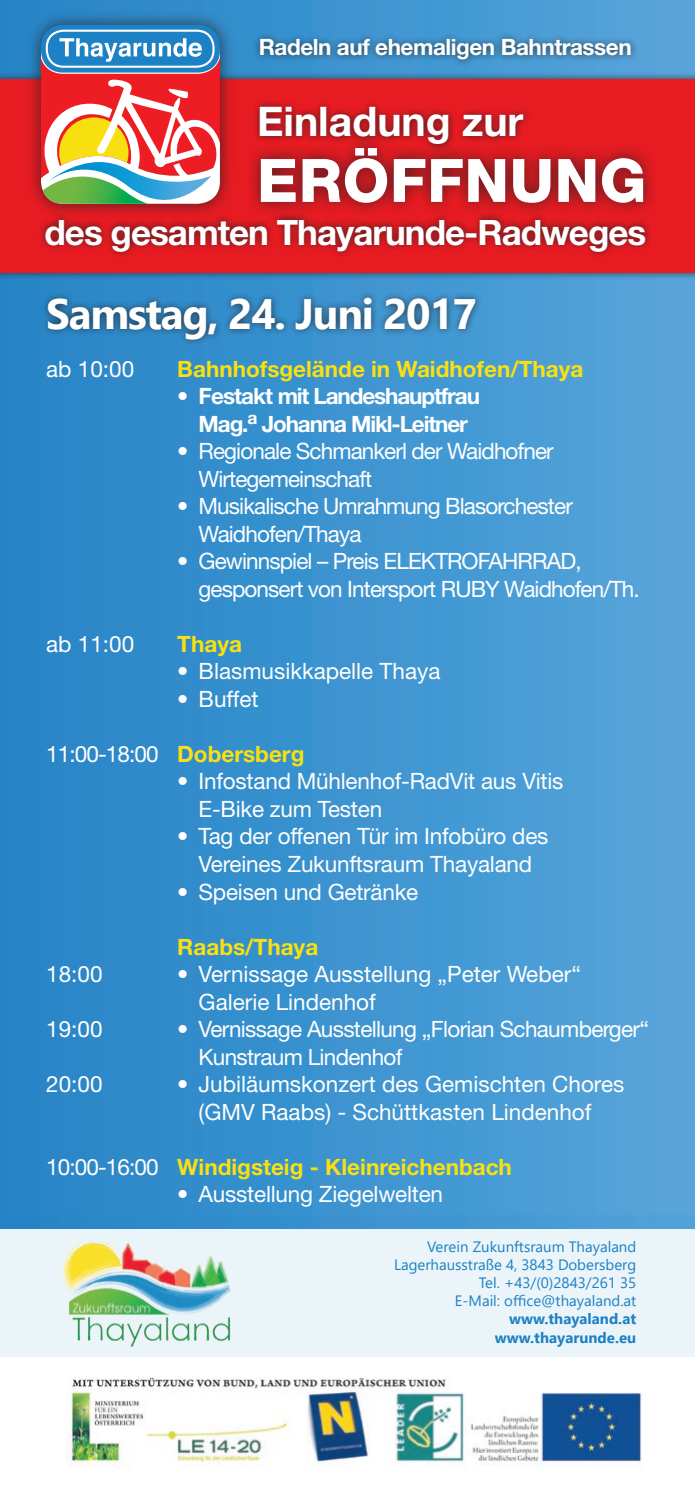
<style>
.page{position:relative;width:695px;height:1489px;background:#fff}
.page>*{position:absolute;margin:0;border:0;box-sizing:border-box;transform-origin:0 0}
.t1{font:800 60px "Helvetica Neue LT Std";letter-spacing:.01em;color:#fff}
.t2{font:700 42.5px "Segoe UI";letter-spacing:-.03em;color:#fff}
.t3{font:700 40.75px "Helvetica Neue LT Std";color:#fff}
.t4{font:700 35px "Helvetica Neue LT Std";letter-spacing:-.03em;color:#fff}
.t5{font:22.5px/27.5px "Helvetica Neue LT Std";letter-spacing:-.01em;color:#fff}
.t6{font:22.5px/27.5px "Helvetica Neue LT Std";letter-spacing:-.04em;color:#fff}
.t7{font:700 22.5px "Helvetica Neue LT Std";color:#f9e010}
.t8{font:22.5px/27.5px "Helvetica Neue LT Std";letter-spacing:-.03em;color:#fff}
.t9{font:700 22.5px/27.5px "Helvetica Neue LT Std";letter-spacing:-.05em;color:#fff;text-align:center}
.t10{font:700 22.5px "Helvetica Neue LT Std";letter-spacing:-.02em;color:#fff}
.t11{font:15px/18px "Segoe UI";color:#1b81c4;text-align:right}
.t12{font:700 15px/18.2px "Segoe UI";color:#1b81c4;text-align:right}
</style>
<div class="page">
<div style="left:0;top:0;width:694px;height:1228px;background:linear-gradient(to right,#2483c6,#57a5db)"></div>
<div style="left:0;top:72px;width:694px;height:208px;background:#231f20;opacity:.75"></div>
<div style="left:0;top:80px;width:694px;height:193px;background:#e71b22"></div>
<div style="left:245px;top:133px;width:413px;height:85px;background:#231f20;opacity:.75"></div>
<div style="left:41px;top:290px;width:441px;height:56px;background:#231f20;opacity:.75"></div>
<div style="left:252px;top:100px;width:278px;height:52px;background:#231f20;opacity:.75"></div>
<div style="left:25px;top:9px;width:210px;height:210px;background:#231f20;opacity:.75"></div>
<svg style="left:41px;top:25px;width:179px;height:48px"></svg>
<svg style="left:39px;top:30px;width:181px;height:181px"></svg>
<div style="left:253px;top:32px;width:384px;height:35px;background:#231f20;opacity:.75"></div>
<div style="left:38px;top:211px;width:615px;height:48px;background:#231f20;opacity:.75"></div>
<img style="left:68px;top:1377px;width:574px;height:89px">
<svg style="left:0;top:1214px;width:694px;height:142px;background:#d3e6f3"></svg>
<img style="left:59px;top:1232px;width:174px;height:122px">
<p class="t10" style="left:259px;top:33px;width:374px">Radeln auf ehemaligen Bahntrassen</p>
<h3 class="t3" style="left:257px;top:96px;width:268px">Einladung zur</h3>
<h1 class="t1" style="left:257px;top:145px;width:391px">ERÖFFNUNG</h1>
<h3 class="t4" style="left:44px;top:211px;width:603px">des gesamten Thayarunde-Radweges</h3>
<h2 class="t2" style="left:46px;top:273px;width:432px">Samstag, 24. Juni 2017</h2>
<p class="t7" style="left:177px;top:355px;width:407px">Bahnhofsgelände in Waidhofen/Thaya</p>
<p class="t9" style="left:177px;top:382px;width:304px">• Festakt mit Landeshauptfrau<br>Mag.<sup>a</sup> Johanna Mikl-Leitner</p>
<p class="t6" style="left:198px;top:437px;width:356px;text-indent:-21px">• Regionale Schmankerl der Waidhofner<br>Wirtegemeinschaft</p>
<p class="t6" style="left:198px;top:492px;width:376px;text-indent:-21px">• Musikalische Umrahmung Blasorchester<br>Waidhofen/Thaya</p>
<p class="t6" style="left:198px;top:547px;width:442px;text-indent:-21px">• Gewinnspiel – Preis ELEKTROFAHRRAD, gesponsert von Intersport RUBY Waidhofen/Th.</p>
<p class="t7" style="left:177px;top:630px;width:66px">Thaya</p>
<p class="t5" style="left:177px;top:657px;width:264px">• Blasmusikkapelle Thaya</p>
<p class="t5" style="left:177px;top:684px;width:83px">• Buffet</p>
<p class="t7" style="left:177px;top:740px;width:129px">Dobersberg</p>
<p class="t5" style="left:198px;top:767px;width:366px;text-indent:-21px">• Infostand Mühlenhof-RadVit aus Vitis<br>E-Bike zum Testen</p>
<p class="t5" style="left:177px;top:822px;width:373px;text-align:center">• Tag der offenen Tür im Infobüro des<br>Vereines Zukunftsraum Thayaland</p>
<p class="t5" style="left:177px;top:877px;width:242px">• Speisen und Getränke</p>
<p class="t7" style="left:177px;top:932px;width:142px">Raabs/Thaya</p>
<p class="t5" style="left:198px;top:959px;width:384px;text-indent:-21px">• Vernissage Ausstellung „Peter Weber“<br>Galerie Lindenhof</p>
<p class="t8" style="left:198px;top:1014px;width:452px;text-indent:-21px">• Vernissage Ausstellung „Florian Schaumberger“<br>Kunstraum Lindenhof</p>
<p class="t5" style="left:177px;top:1069px;width:448px;text-align:center">• Jubiläumskonzert des Gemischten Chores (GMV Raabs) - Schüttkasten Lindenhof</p>
<p class="t7" style="left:177px;top:1152px;width:336px">Windigsteig - Kleinreichenbach</p>
<p class="t5" style="left:177px;top:1179px;width:267px">• Ausstellung Ziegelwelten</p>
<p class="t5" style="left:46px;top:355px;width:89px">ab 10:00</p>
<p class="t5" style="left:46px;top:630px;width:89px">ab 11:00</p>
<p class="t5" style="left:46px;top:740px;width:114px">11:00-18:00</p>
<p class="t5" style="left:46px;top:960px;width:58px">18:00</p>
<p class="t5" style="left:46px;top:1015px;width:58px">19:00</p>
<p class="t5" style="left:46px;top:1070px;width:58px">20:00</p>
<p class="t5" style="left:46px;top:1152px;width:114px">10:00-16:00</p>
<p class="t11" style="left:394px;top:1236px;width:244px">Verein Zukunftsraum Thayaland<br>Lagerhausstraße 4, 3843 Dobersberg<br>Tel. +43/(0)2843/261 35<br>E-Mail: office@thayaland.at</p>
<p class="t12" style="left:495px;top:1308px;width:143px">www.thayaland.at www.thayarunde.eu</p>
</div>
